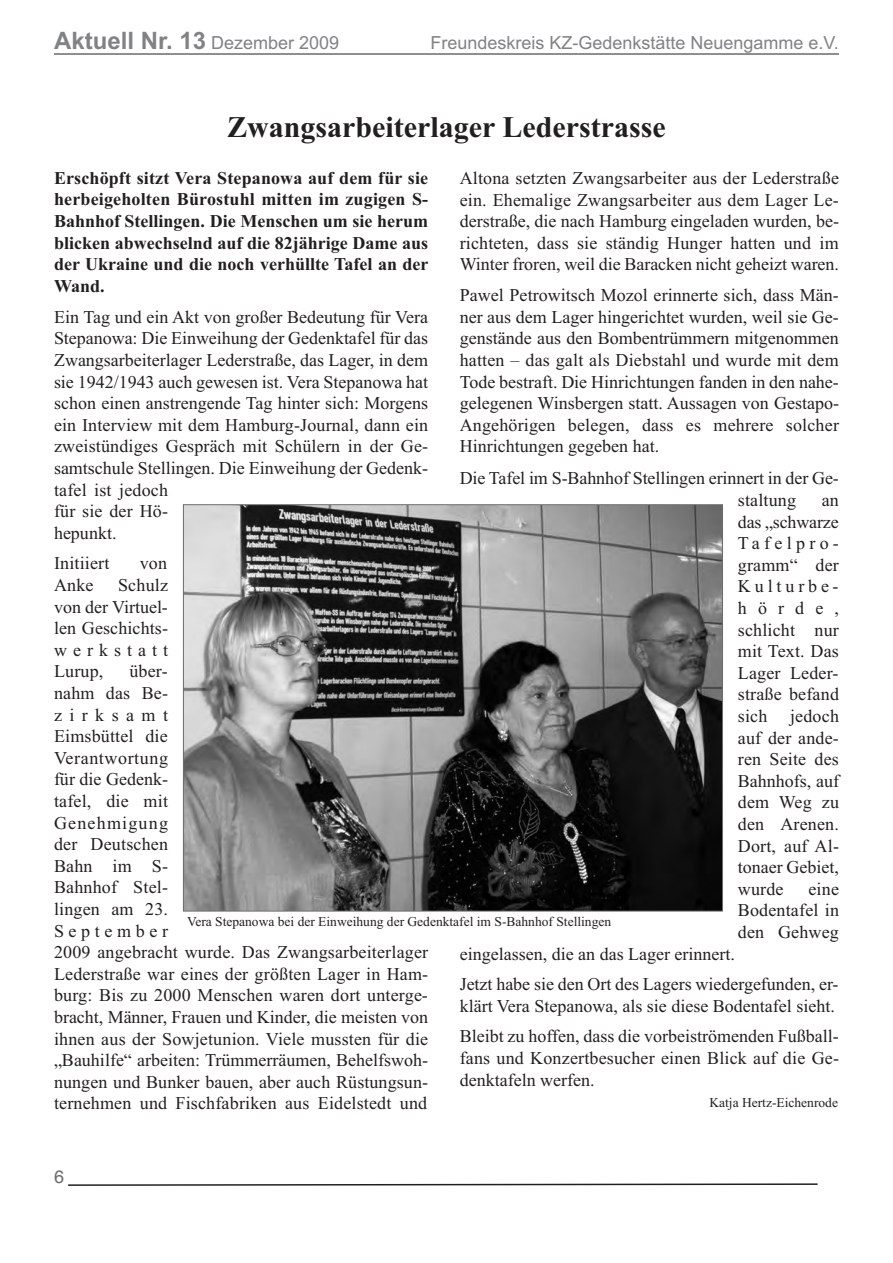
<style>
.page{position:relative;width:893px;height:1263px;background:#fff}
.page>*{position:absolute;margin:0;border:0;box-sizing:border-box;transform-origin:0 0}
.t1{font:700 30px "Times New Roman";color:#231f20}
.t2{font:700 24px "Arial";color:#808285}
.t3{font:18px/21.6px "Times New Roman";color:#231f20}
.t4{font:700 18px/21.6px "Times New Roman";color:#231f20;text-align:justify}
.t5{font:18px "Arial";color:#808285}
.t6{font:18px "Helvetica";color:#6c6d70}
.t7{font:13.5px "Times New Roman";color:#231f20}
.s1{font-weight:400;font-size:18px}
</style>
<div class="page">
<hr style="left:54px;top:54px;width:785px;height:1px;background:#231f20">
<svg style="left:68px;top:1183px;width:750px;height:3px"></svg>
<img style="left:185px;top:506px;width:536px;height:403px">
<h2 class="t2" style="left:54px;top:27px;width:287px">Aktuell Nr. 13 <span class="s1">Dezember 2009</span></h2>
<p class="t5" style="left:430px;top:32px;width:410px">Freundeskreis KZ-Gedenkstätte Neuengamme e.V.</p>
<h1 class="t1" style="left:227px;top:109px;width:440px">Zwangsarbeiterlager Lederstrasse</h1>
<p class="t4" style="left:54px;top:167px;width:376px">Erschöpft sitzt Vera Stepanowa auf dem für sie herbeigeholten Bürostuhl mitten im zugigen S-Bahnhof Stellingen. Die Menschen um sie herum blicken abwechselnd auf die 82jährige Dame aus der Ukraine und die noch verhüllte Tafel an der Wand.</p>
<p class="t3" style="left:54px;top:306px;width:376px">Ein Tag und ein Akt von großer Bedeutung für Vera Stepanowa: Die Einweihung der Gedenktafel für das Zwangsarbeiterlager Lederstraße, das Lager, in dem sie 1942/1943 auch gewesen ist. Vera Stepanowa hat schon einen anstrengende Tag hinter sich: Morgens ein Interview mit dem Hamburg-Journal, dann ein zweistündiges Gespräch mit Schülern in der Ge&shy;samtschule Stellingen. Die Einweihung der Gedenk&shy;tafel ist jedoch<br>für sie der Hö-<br>hepunkt.</p>
<p class="t3" style="left:54px;top:552px;width:57px">Initiiert</p>
<p class="t3" style="left:140px;top:552px;width:29px">von</p>
<p class="t3" style="left:54px;top:574px;width:41px">Anke</p>
<p class="t3" style="left:460px;top:167px;width:381px;text-align:justify">Altona setzten Zwangsarbeiter aus der Lederstraße ein. Ehemalige Zwangsarbeiter aus dem Lager Le&shy;derstraße, die nach Hamburg eingeladen wurden, be&shy;richteten, dass sie ständig Hunger hatten und im Winter froren, weil die Baracken nicht geheizt waren.</p>
<p class="t3" style="left:460px;top:284px;width:381px;text-align:justify">Pawel Petrowitsch Mozol erinnerte sich, dass Män&shy;ner aus dem Lager hingerichtet wurden, weil sie Ge&shy;genstände aus den Bombentrümmern mitgenommen hatten – das galt als Diebstahl und wurde mit dem Tode bestraft. Die Hinrichtungen fanden in den nahe&shy;gelegenen Winsbergen statt. Aussagen von Gestapo-Angehörigen belegen, dass es mehrere solcher Hinrichtungen gegeben hat.</p>
<p class="t3" style="left:738px;top:467px;width:103px;text-indent:-278px">Die Tafel im S-Bahnhof Stellingen erinnert in der Ge&shy;staltung</p>
<p class="t3" style="left:738px;top:489px;width:103px;text-align:justify;text-indent:84px">an das „schwarze Tafelpro&shy;gramm“ der Kulturbe&shy;hörde, schlicht nur mit Text. Das Lager Leder&shy;straße befand sich</p>
<p class="t3" style="left:54px;top:574px;width:116px;text-align:justify;text-indent:64px">Schulz von der Virtuel&shy;len Geschichts&shy;werkstatt Lurup,</p>
<p class="t3" style="left:54px;top:660px;width:376px;text-indent:75px">über-<br>nahm das Be-<br>zirksamt<br>Eimsbüttel die<br>Verantwortung<br>für die Gedenk-<br>tafel, die mit<br>Genehmigung<br>der Deutschen<br>Bahn im S-<br>Bahnhof Stel-<br>lingen am 23.<br>September<br>2009 angebracht wurde. Das Zwangsarbeiterlager<br>Lederstraße war eines der größten Lager in Ham&shy;burg: Bis zu 2000 Menschen waren dort unterge&shy;bracht, Männer, Frauen und Kinder, die meisten von ihnen aus der Sowjetunion. Viele mussten für die „Bauhilfe“ arbeiten: Trümmerräumen, Behelfswoh&shy;nungen und Bunker bauen, aber auch Rüstungsun&shy;ternehmen und Fischfabriken aus Eidelstedt und</p>
<p class="t3" style="left:738px;top:705px;width:103px;text-align:justify;text-indent:52px">jedoch auf der ande&shy;ren Seite des Bahnhofs, auf dem Weg zu den Arenen.<br>Dort, auf Al&shy;tonaer Gebiet, wurde</p>
<p class="t3" style="left:738px;top:878px;width:103px;text-align:justify;text-indent:71px">eine Bodentafel in den Gehweg</p>
<p class="t3" style="left:460px;top:938px;width:380px;line-height:30.6px">eingelassen, die an das Lager erinnert.<br>Jetzt habe sie den Ort des Lagers wiedergefunden, er-</p>
<p class="t3" style="left:460px;top:990px;width:381px;line-height:30.6px">klärt Vera Stepanowa, als sie diese Bodentafel sieht.<br>Bleibt zu hoffen, dass die vorbeiströmenden Fußball-</p>
<p class="t3" style="left:460px;top:1047px;width:381px">fans und Konzertbesucher einen Blick auf die Ge&shy;denktafeln werfen.</p>
<p class="t7" style="left:709px;top:1095px;width:130px">Katja Hertz-Eichenrode</p>
<p class="t7" style="left:187px;top:913px;width:426px">Vera Stepanowa bei der Einweihung der Gedenktafel im S-Bahnhof Stellingen</p>
<p class="t6" style="left:54px;top:1166px;width:12px">6</p>
</div>
